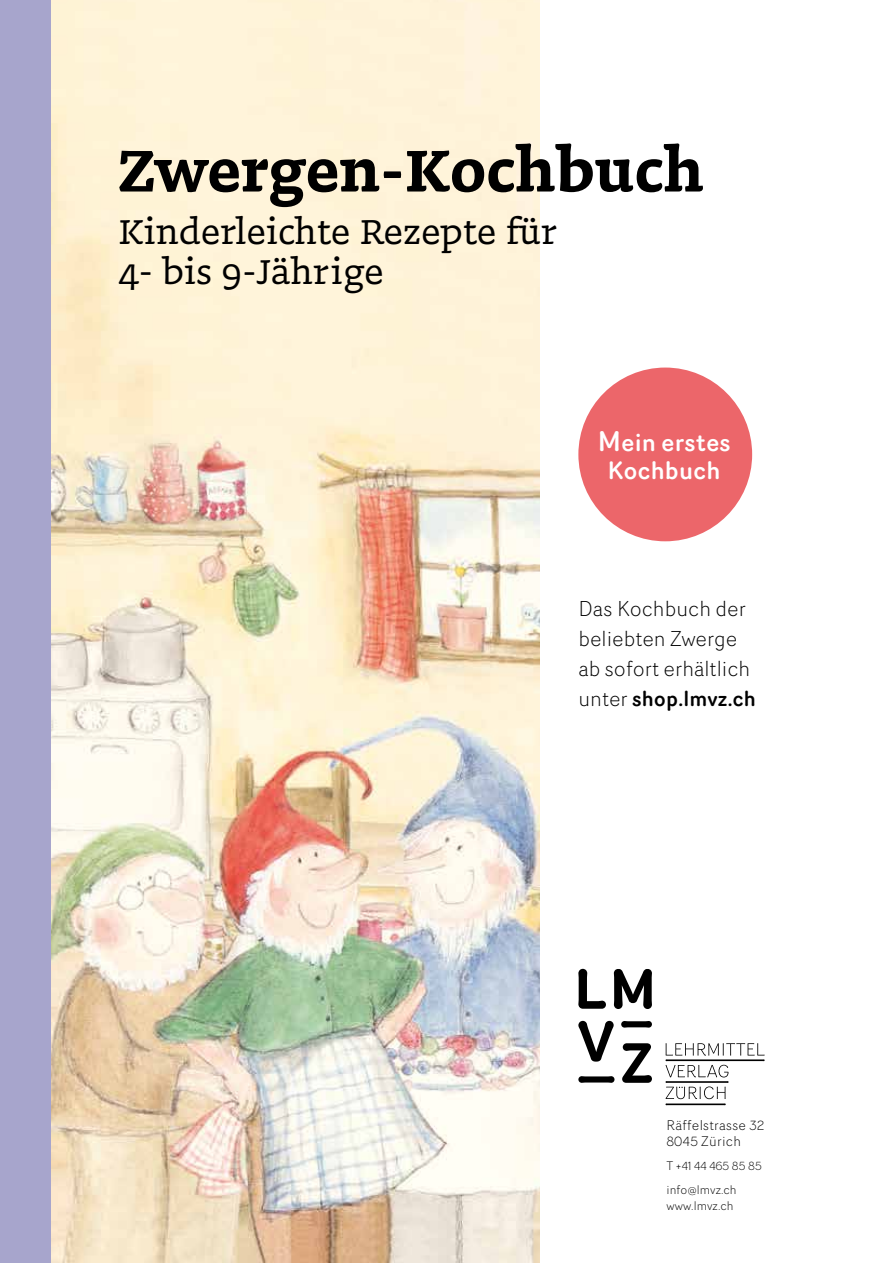
<style>
.page{position:relative;width:893px;height:1263px;background:#fff}
.page>*{position:absolute;margin:0;border:0;box-sizing:border-box;transform-origin:0 0}
.t1{font:700 69.3px "Doko";letter-spacing:.02em;color:#000}
.t2{font:40.5px/40.5px "Doko";letter-spacing:.005em;color:#000}
.t3{font:500 24.45px/27.9px "Router";color:#fff;text-align:center}
.t4{font:300 21px/29.8px "Router";color:#000}
.t5{font:300 13.65px/16px "Router";letter-spacing:.02em;color:#000}
.t6{font:300 12px/24.2px "Router";letter-spacing:.005em;color:#000}
.s1{font-size:27.9px}
.s2{font-weight:500}
</style>
<div class="page">
<img style="left:51px;top:0;width:489px;height:1263px">
<div style="left:578px;top:368px;width:174px;height:173px;background:#ec666a;border-radius:50%"></div>
<div style="left:0;top:0;width:51px;height:1263px;background:#a7a5cc"></div>
<svg style="left:578px;top:969px;width:28px;height:40px"></svg>
<svg style="left:614px;top:969px;width:38px;height:40px"></svg>
<svg style="left:621px;top:1021px;width:31px;height:7px"></svg>
<svg style="left:578px;top:1076px;width:36px;height:7px"></svg>
<svg style="left:578px;top:1021px;width:36px;height:40px"></svg>
<svg style="left:622px;top:1043px;width:30px;height:40px"></svg>
<svg style="left:665px;top:1043px;width:100px;height:62px"></svg>
<h1 class="t1" style="left:119px;top:127px;width:586px">Zwergen-Kochbuch</h1>
<h2 class="t2" style="left:119px;top:210px;width:439px">Kinderleichte Rezepte für<br>4- bis 9-Jährige</h2>
<p class="t3" style="left:597px;top:428px;width:135px"><span class="s1">M</span>ein erstes<br>Kochbuch</p>
<p class="t4" style="left:578px;top:593px;width:179px">Das Kochbuch der beliebten Zwerge ab sofort erhältlich unter <span class="s2">shop.lmvz.ch</span></p>
<p class="t5" style="left:666px;top:1116px;width:99px">Räffelstrasse 32<br>8045 Zürich</p>
<p class="t6" style="left:666px;top:1153px;width:97px">T +41 44 465 85 85 info@lmvz.ch</p>
<p class="t6" style="left:666px;top:1193px;width:69px">www.lmvz.ch</p>
</div>
